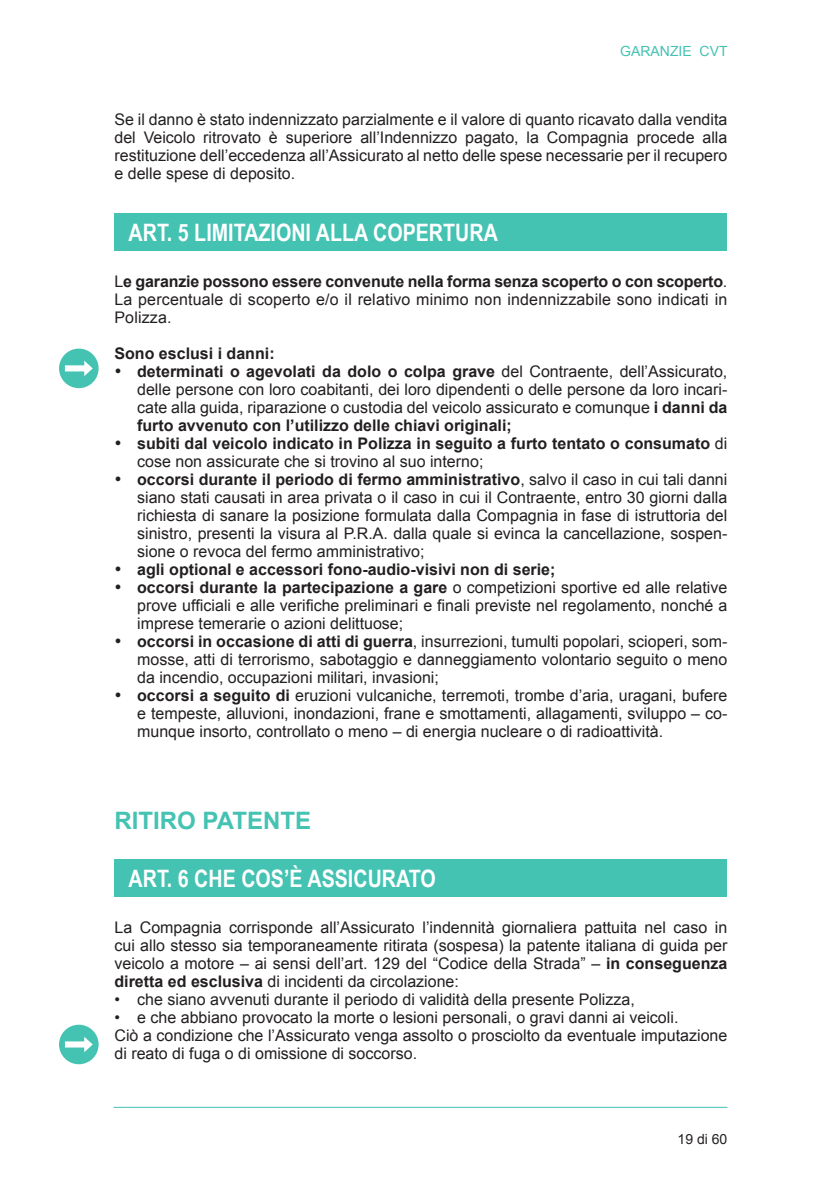
<style>
.page{position:relative;width:840px;height:1191px;background:#fff}
.page>*{position:absolute;margin:0;border:0;box-sizing:border-box;transform-origin:0 0}
.t1{font:700 24px "Arial Narrow";color:#fff}
.testo{font:700 24px "Arial";color:#44c2b2}
.testo-2{font:16px/18px "Arial";color:#231f20;text-align:justify}
.testo-3{font:700 16px/18px "Arial";color:#231f20}
.t2{font:14px "Arial";color:#44c2b2}
.t3{font:14px "Arial";color:#231f20}
.s1{font-weight:400}
.s2{font-weight:700}
</style>
<div class="page">
<hr style="left:113px;top:1106px;width:614px;height:1px;background:#44c2b2">
<div style="left:114px;top:213px;width:613px;height:38px;background:#44c2b2"></div>
<div style="left:114px;top:859px;width:613px;height:38px;background:#44c2b2"></div>
<div style="left:59px;top:348px;width:40px;height:40px;background:#44c2b2;border-radius:50%"></div>
<svg style="left:65px;top:360px;width:28px;height:16px"></svg>
<div style="left:59px;top:1024px;width:40px;height:40px;background:#44c2b2;border-radius:50%"></div>
<svg style="left:65px;top:1037px;width:28px;height:15px"></svg>
<p class="t2" style="left:620px;top:42px;width:109px">GARANZIE CVT</p>
<p class="testo-2" style="left:114px;top:111px;width:614px">Se il danno è stato indennizzato parzialmente e il valore di quanto ricavato dalla vendita del Veicolo ritrovato è superiore all’Indennizzo pagato, la Compagnia procede alla restituzione dell’eccedenza all’Assicurato al netto delle spese necessarie per il recupero e delle spese di deposito.</p>
<p class="t1" style="left:129px;top:214px;width:370px">ART. 5 LIMITAZIONI ALLA COPERTURA</p>
<p class="testo-3" style="left:114px;top:273px;width:614px"><span class="s1">L</span>e garanzie possono essere convenute nella forma senza scoperto o con scoperto<span class="s1">.</span></p>
<p class="testo-2" style="left:114px;top:291px;width:614px">La percentuale di scoperto e/o il relativo minimo non indennizzabile sono indicati in<br>Polizza.</p>
<p class="testo-3" style="left:114px;top:345px;width:162px">Sono esclusi i danni:</p>
<p class="testo-2" style="left:137px;top:363px;width:591px;text-indent:-23px">• <span class="s2">determinati o agevolati da dolo o colpa grave</span> del Contraente, dell’Assicurato, delle persone con loro coabitanti, dei loro dipendenti o delle persone da loro incari&shy;cate alla guida, riparazione o custodia del veicolo assicurato e comunque <span class="s2">i danni da furto avvenuto con l’utilizzo delle chiavi originali;</span></p>
<p class="testo-3" style="left:137px;top:435px;width:591px;text-indent:-23px">• subiti dal veicolo indicato in Polizza in seguito a furto tentato o consumato <span class="s1">di cose non assicurate che si trovino al suo interno;</span></p>
<p class="testo-2" style="left:137px;top:471px;width:591px;text-indent:-23px">• <span class="s2">occorsi durante il periodo di fermo amministrativo</span>, salvo il caso in cui tali danni siano stati causati in area privata o il caso in cui il Contraente, entro 30 giorni dalla richiesta di sanare la posizione formulata dalla Compagnia in fase di istruttoria del sinistro, presenti la visura al P.R.A. dalla quale si evinca la cancellazione, sospen&shy;sione o revoca del fermo amministrativo;</p>
<p class="testo-3" style="left:114px;top:561px;width:442px">• agli optional e accessori fono-audio-visivi non di serie;</p>
<p class="testo-2" style="left:137px;top:579px;width:591px;text-indent:-23px">• <span class="s2">occorsi durante la partecipazione a gare</span> o competizioni sportive ed alle relative prove ufficiali e alle verifiche preliminari e finali previste nel regolamento, nonché a imprese temerarie o azioni delittuose;</p>
<p class="testo-2" style="left:137px;top:633px;width:591px;text-indent:-23px">• <span class="s2">occorsi in occasione di atti di guerra</span>, insurrezioni, tumulti popolari, scioperi, som&shy;mosse, atti di terrorismo, sabotaggio e danneggiamento volontario seguito o meno da incendio, occupazioni militari, invasioni;</p>
<p class="testo-2" style="left:137px;top:687px;width:591px;text-indent:-23px">• <span class="s2">occorsi a seguito di</span> eruzioni vulcaniche, terremoti, trombe d’aria, uragani, bufere e tempeste, alluvioni, inondazioni, frane e smottamenti, allagamenti, sviluppo – co&shy;munque insorto, controllato o meno – di energia nucleare o di radioattività.</p>
<p class="testo" style="left:114px;top:804px;width:198px">RITIRO PATENTE</p>
<p class="t1" style="left:129px;top:860px;width:308px">ART. 6 CHE COS’È ASSICURATO</p>
<p class="testo-2" style="left:114px;top:918px;width:614px">La Compagnia corrisponde all’Assicurato l’indennità giornaliera pattuita nel caso in cui allo stesso sia temporaneamente ritirata (sospesa) la patente italiana di guida per veicolo a motore – ai sensi dell’art. 129 del “Codice della Strada” – <span class="s2">in conseguenza diretta ed esclusiva</span> di incidenti da circolazione:</p>
<p class="testo-2" style="left:114px;top:990px;width:521px">• che siano avvenuti durante il periodo di validità della presente Polizza,</p>
<p class="testo-2" style="left:114px;top:1008px;width:565px">• e che abbiano provocato la morte o lesioni personali, o gravi danni ai veicoli.</p>
<p class="testo-2" style="left:114px;top:1026px;width:614px">Ciò a condizione che l’Assicurato venga assolto o prosciolto da eventuale imputazione di reato di fuga o di omissione di soccorso.</p>
<p class="t3" style="left:677px;top:1130px;width:51px">19 di 60</p>
</div>
